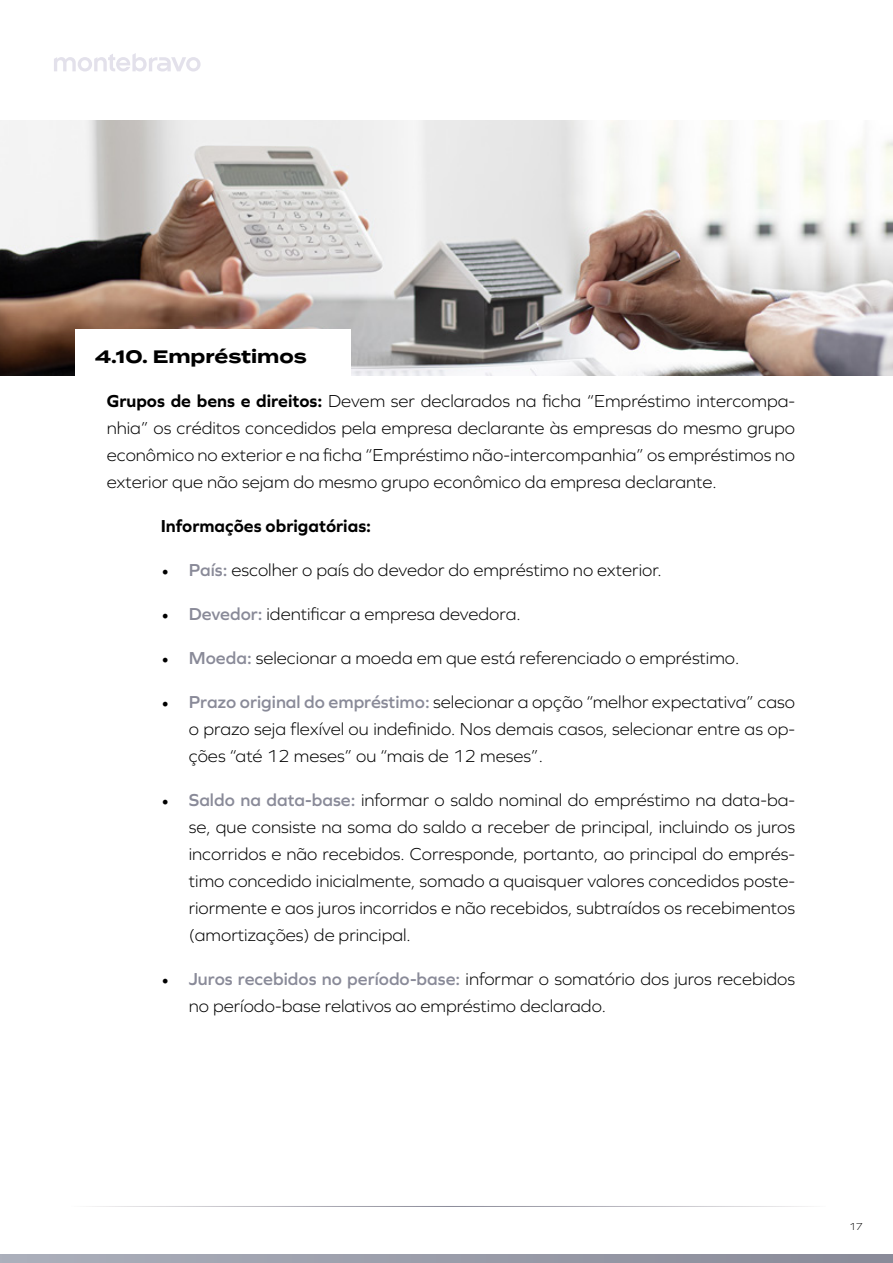
<style>
.page{position:relative;width:893px;height:1263px;background:#fff}
.page>*{position:absolute;margin:0;border:0;box-sizing:border-box;transform-origin:0 0}
.t1{font:300 18px/27px "Graphie";color:#000;text-align:justify}
.t2{font:700 18px "Graphie";color:#000}
.t3{font:700 18px "Termina";color:#000}
.t4{font:300 10.5px "Graphie";color:#000}
.s1{font-weight:700}
.s2{font-family:"Minion Pro";font-weight:400}
.s3{font-weight:600;color:#898a98}
</style>
<div class="page">
<svg style="left:0;top:1255px;width:893px;height:8px"></svg>
<svg style="left:54px;top:53px;width:147px;height:18px"></svg>
<img style="left:0;top:121px;width:893px;height:255px">
<div style="left:76px;top:329px;width:275px;height:53px;background:#fff"></div>
<p class="t3" style="left:95px;top:343px;width:213px">4.10. Empréstimos</p>
<p class="t1" style="left:107px;top:387px;width:690px"><span class="s1">Grupos de bens e direitos:</span> Devem ser declarados na ficha “Empréstimo intercompa&shy;nhia” os créditos concedidos pela empresa declarante às empresas do mesmo grupo econômico no exterior e na ficha “Empréstimo não-intercompanhia” os empréstimos no exterior que não sejam do mesmo grupo econômico da empresa declarante.</p>
<p class="t2" style="left:161px;top:515px;width:212px">Informações obrigatórias:</p>
<p class="t1" style="left:162px;top:556px;width:501px"><span class="s2">•</span> <span class="s3">País:</span> escolher o país do devedor do empréstimo no exterior.</p>
<p class="t1" style="left:162px;top:600px;width:360px"><span class="s2">•</span> <span class="s3">Devedor:</span> identificar a empresa devedora.</p>
<p class="t1" style="left:162px;top:644px;width:579px"><span class="s2">•</span> <span class="s3">Moeda:</span> selecionar a moeda em que está referenciado o empréstimo.</p>
<p class="t1" style="left:189px;top:688px;width:608px;text-indent:-27px"><span class="s2">•</span> <span class="s3">Prazo original do empréstimo:</span> selecionar a opção “melhor expectativa” caso o prazo seja flexível ou indefinido. Nos demais casos, selecionar entre as op&shy;ções “até 12 meses” ou “mais de 12 meses”.</p>
<p class="t1" style="left:189px;top:786px;width:608px;text-indent:-27px"><span class="s2">•</span> <span class="s3">Saldo na data-base:</span> informar o saldo nominal do empréstimo na data-ba&shy;se, que consiste na soma do saldo a receber de principal, incluindo os juros incorridos e não recebidos. Corresponde, portanto, ao principal do emprés&shy;timo concedido inicialmente, somado a quaisquer valores concedidos poste&shy;riormente e aos juros incorridos e não recebidos, subtraídos os recebimentos (amortizações) de principal.</p>
<p class="t1" style="left:189px;top:965px;width:608px;text-indent:-27px"><span class="s2">•</span> <span class="s3">Juros recebidos no período-base:</span> informar o somatório dos juros recebidos no período-base relativos ao empréstimo declarado.</p>
<p class="t4" style="left:849px;top:1221px;width:15px">17</p>
</div>
